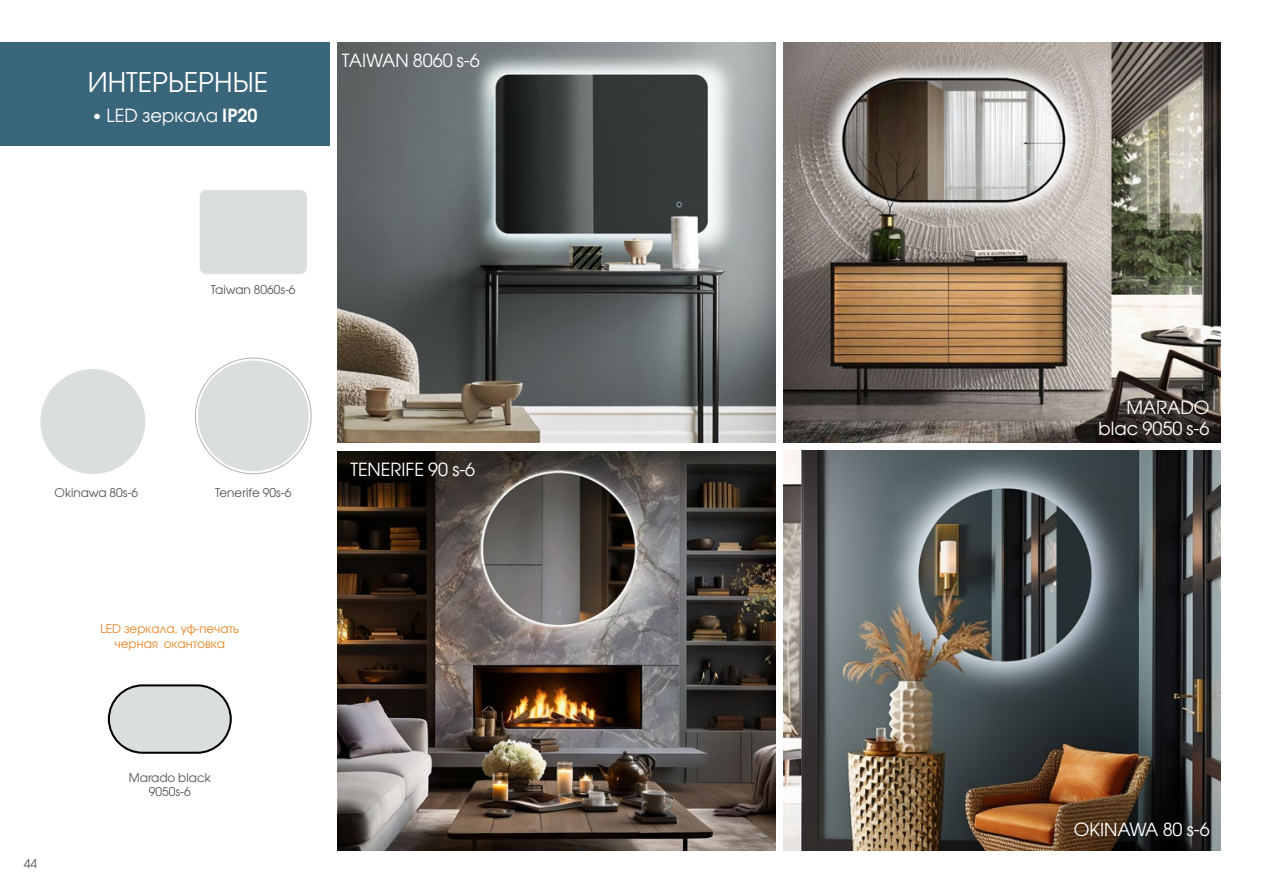
<style>
.page{position:relative;width:1263px;height:893px;background:#fff}
.page>*{position:absolute;margin:0;border:0;box-sizing:border-box;transform-origin:0 0}
.t1{font:27px "Avant Garde Gothic C";color:#fff}
.t2{font:18px/21.6px "Avant Garde Gothic C";color:#fff;text-align:right}
.t3{font:12px/14.4px "Avant Garde Gothic C";color:#575756;text-align:center}
.t4{font:12px/14.4px "Avant Garde Gothic C";color:#e88728;text-align:center}
.s1{font-family:"AG Opus";font-size:16.5px}
.s2{font-weight:600}
</style>
<div class="page">
<img style="left:783px;top:451px;width:437px;height:399px">
<img style="left:337px;top:452px;width:438px;height:398px">
<img style="left:337px;top:43px;width:438px;height:399px">
<img style="left:783px;top:43px;width:437px;height:399px">
<div style="left:0;top:43px;width:330px;height:103px;background:#39667b"></div>
<div style="left:200px;top:190px;width:107px;height:84px;background:#dbdedf;border-radius:7px"></div>
<svg style="left:108px;top:684px;width:124px;height:70px"></svg>
<svg style="left:195px;top:358px;width:116px;height:116px"></svg>
<div style="left:198px;top:361px;width:111px;height:110px;background:#dbdedf;border-radius:50%"></div>
<div style="left:40px;top:369px;width:105px;height:105px;background:#dbdedf;border-radius:50%"></div>
<h1 class="t1" style="left:88px;top:66px;width:182px">ИНТЕРЬЕРНЫЕ</h1>
<p class="t2" style="left:92px;top:104px;width:167px"><span class="s1">•</span> LED зеркала <span class="s2">IP20</span></p>
<p class="t2" style="left:342px;top:50px;width:139px">TAIWAN 8060 s-6</p>
<p class="t3" style="left:211px;top:282px;width:86px">Taiwan 8060s-6</p>
<p class="t3" style="left:55px;top:486px;width:85px">Okinawa 80s-6</p>
<p class="t3" style="left:215px;top:486px;width:78px">Tenerife 90s-6</p>
<p class="t3" style="left:24px;top:857px;width:15px">44</p>
<p class="t4" style="left:100px;top:622px;width:140px">LED зеркала, уф-печать черная окантовка</p>
<p class="t3" style="left:129px;top:770px;width:84px">Marado black<br>9050s-6</p>
<p class="t2" style="left:350px;top:459px;width:126px">TENERIFE 90 s-6</p>
<p class="t2" style="left:1098px;top:396px;width:113px">MARADO blac 9050 s-6</p>
<p class="t2" style="left:1074px;top:818px;width:137px">OKINAWA 80 s-6</p>
</div>
